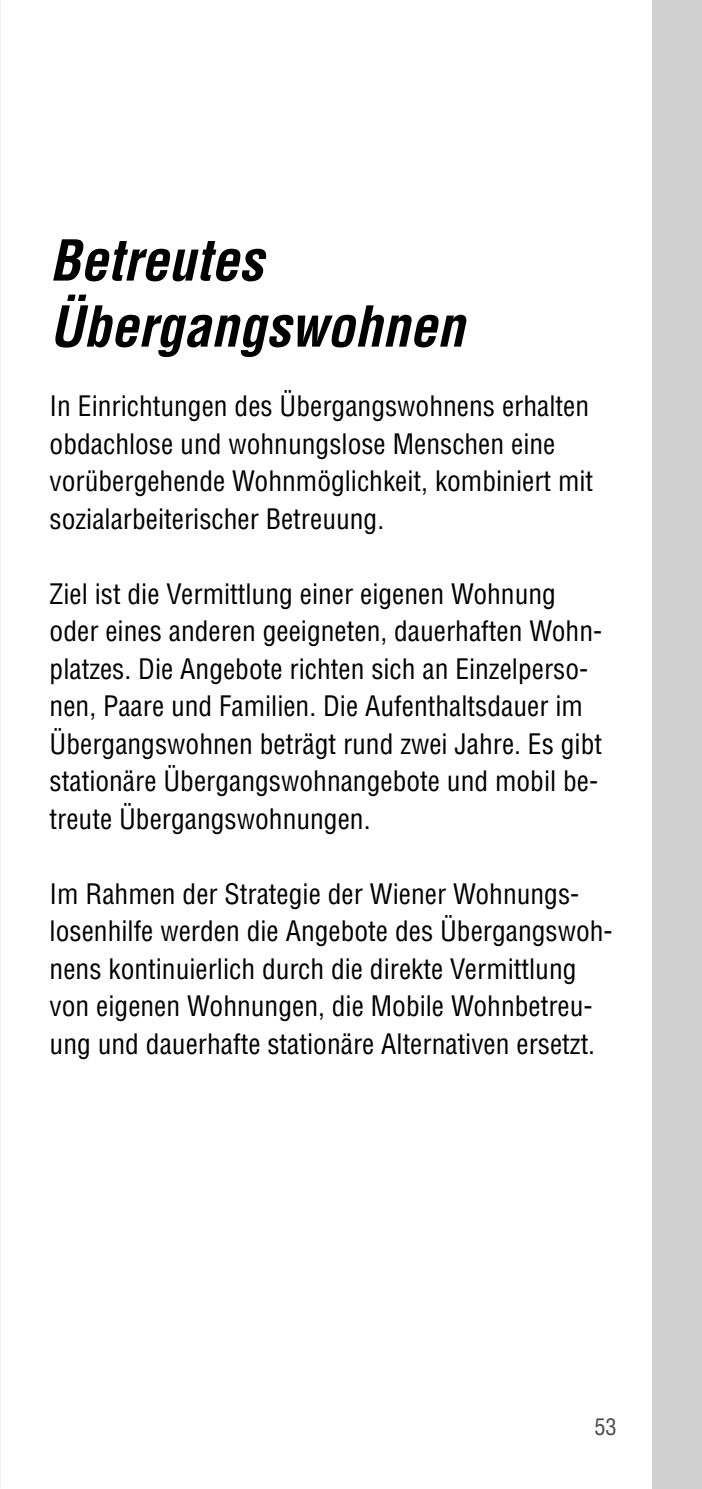
<style>
.page{position:relative;width:702px;height:1489px;background:#fff}
.page>*{position:absolute;margin:0;border:0;box-sizing:border-box;transform-origin:0 0}
.t1{font:italic 700 condensed 55px/66px "Helvetica LT Std";color:#000}
.t2{font:condensed 27.5px/37.5px "Helvetica LT Std";color:#000}
.t3{font:condensed 22.5px "Helvetica LT Std";color:#4a4a49}
</style>
<div class="page">
<div style="left:652px;top:0;width:50px;height:1488px;background:#d0d0d0"></div>
<h1 class="t1" style="left:50px;top:228px;width:416px">Betreutes<br>Übergangswohnen</h1>
<p class="t2" style="left:50px;top:387px;width:545px">In Einrichtungen des Übergangswohnens erhalten obdachlose und wohnungslose Menschen eine vorübergehende Wohnmöglichkeit, kombiniert mit sozialarbeiterischer Betreuung.</p>
<p class="t2" style="left:50px;top:574px;width:554px">Ziel ist die Vermittlung einer eigenen Wohnung oder eines anderen geeigneten, dauerhaften Wohn&shy;platzes. Die Angebote richten sich an Einzelperso&shy;nen, Paare und Familien. Die Aufenthaltsdauer im Übergangswohnen beträgt rund zwei Jahre. Es gibt stationäre Übergangswohnangebote und mobil be&shy;treute Übergangswohnungen.</p>
<p class="t2" style="left:50px;top:874px;width:564px">Im Rahmen der Strategie der Wiener Wohnungs&shy;losenhilfe werden die Angebote des Übergangswoh&shy;nens kontinuierlich durch die direkte Vermittlung von eigenen Wohnungen, die Mobile Wohnbetreu&shy;ung und dauerhafte stationäre Alternativen ersetzt.</p>
<p class="t3" style="left:594px;top:1412px;width:24px">53</p>
</div>
